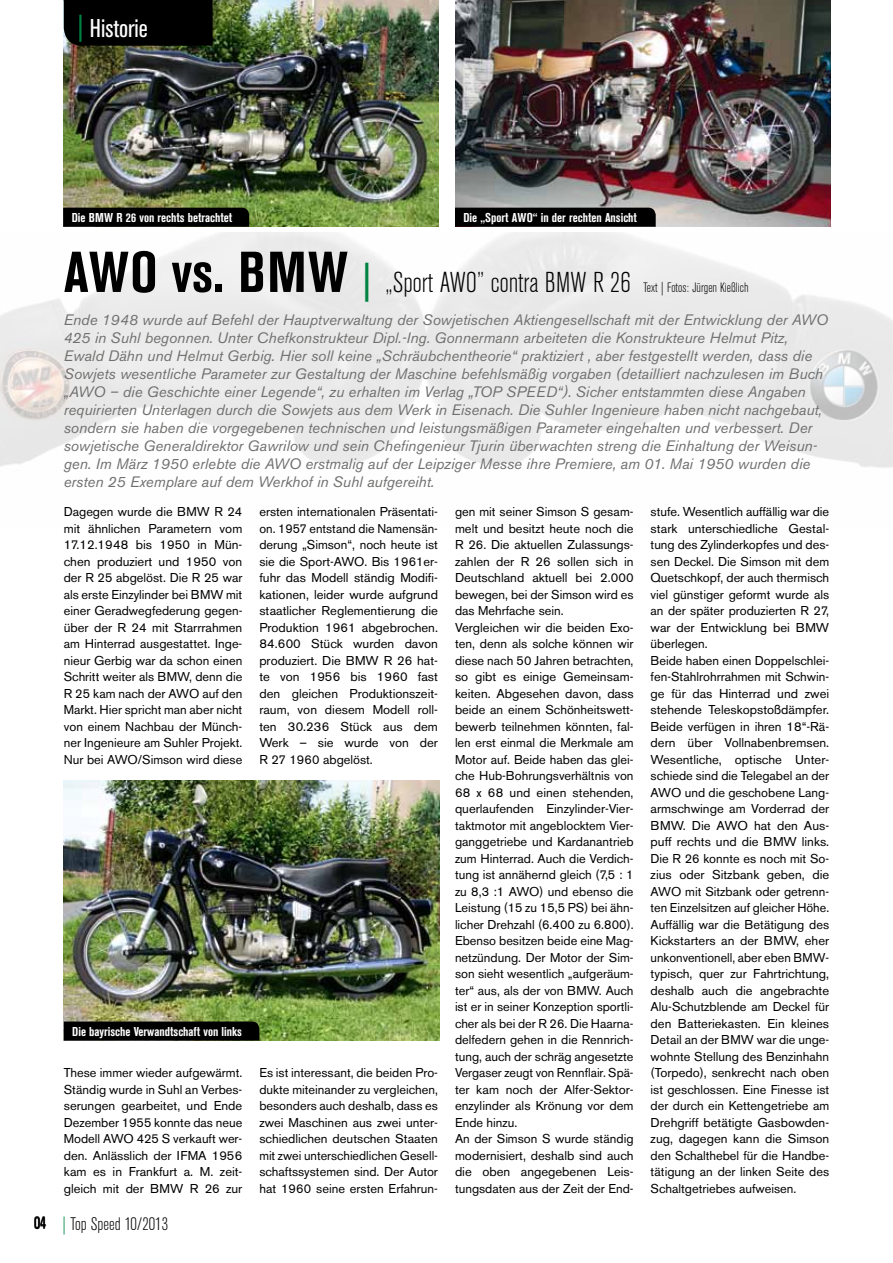
<style>
.page{position:relative;width:893px;height:1263px;background:#fff}
.page>*{position:absolute;margin:0;border:0;box-sizing:border-box;transform-origin:0 0}
.t1{font:condensed 25.5px "Akzidenz Grotesk BE";color:#fff}
.t2{font:300 condensed 18px "Akzidenz Grotesk BE";color:#000}
.t3{font:italic 15px/18px "Akzidenz Grotesk BE";color:#6f6f6e}
.t4{font:300 condensed 13.5px "Akzidenz Grotesk BE";color:#000}
.t5{font:12.75px/16.5px "Akzidenz Grotesk BE";color:#000;text-align:justify}
.t6{font:700 condensed 12.75px "Akzidenz Grotesk BE";color:#fff}
.s1{font-size:27px;color:#008243}
.s2{font-weight:700;font-size:57px}
.s3{font-weight:700;font-size:39px;color:#008243}
.s4{font-size:28.5px}
.s5{font-weight:400;font-size:16.5px}
.s6{color:#008243}
</style>
<div class="page">
<img style="left:63px;top:0;width:376px;height:227px">
<div style="left:63px;top:208px;width:186px;height:19px;background:#000"></div>
<img style="left:455px;top:0;width:375px;height:227px">
<div style="left:455px;top:208px;width:201px;height:19px;background:#000"></div>
<img style="left:0;top:232px;width:893px;height:236px">
<div style="left:64px;top:0;width:149px;height:46px;background:#000"></div>
<img style="left:64px;top:780px;width:375px;height:261px">
<svg style="left:64px;top:1021px;width:195px;height:20px;background:#070705"></svg>
<h1 class="t1" style="left:78px;top:14px;width:72px"><span class="s1">|</span> Historie</h1>
<p class="t6" style="left:72px;top:210px;width:162px">Die BMW R 26 von rechts betrachtet</p>
<p class="t6" style="left:463px;top:210px;width:175px">Die „Sport AWO“ in der rechten Ansicht</p>
<p class="t4" style="left:64px;top:280px;width:686px"><span class="s2">AWO vs. BMW</span> <span class="s3">|</span> <span class="s4">„Sport AWO” contra BMW R 26</span> Text | Fotos: Jürgen Kießlich</p>
<p class="t3" style="left:64px;top:311px;width:766px">Ende 1948 wurde auf Befehl der Hauptverwaltung der Sowjetischen Aktiengesellschaft mit der Entwicklung der AWO 425 in Suhl begonnen. Unter Chefkonstrukteur Dipl.-Ing. Gonnermann arbeiteten die Konstrukteure Helmut Pitz, Ewald Dähn und Helmut Gerbig. Hier soll keine „Schräubchentheorie“ praktiziert , aber festgestellt werden, dass die Sowjets wesentliche Parameter zur Gestaltung der Maschine befehlsmäßig vorgaben (detailliert nachzulesen im Buch „AWO – die Geschichte einer Legende“, zu erhalten im Verlag „TOP SPEED“). Sicher entstammten diese Angaben requirierten Unterlagen durch die Sowjets aus dem Werk in Eisenach. Die Suhler Ingenieure haben nicht nachgebaut, sondern sie haben die vorgegebenen technischen und leistungsmäßigen Parameter eingehalten und verbessert. Der sowjetische Generaldirektor Gawrilow und sein Chefingenieur Tjurin überwachten streng die Einhaltung der Weisun&shy;gen. Im März 1950 erlebte die AWO erstmalig auf der Leipziger Messe ihre Premiere, am 01. Mai 1950 wurden die ersten 25 Exemplare auf dem Werkhof in Suhl aufgereiht.</p>
<p class="t5" style="left:64px;top:503px;width:180px">Dagegen wurde die BMW R 24 mit ähnlichen Parametern vom 17.12.1948 bis 1950 in Mün&shy;chen produziert und 1950 von der R 25 abgelöst. Die R 25 war als erste Einzylinder bei BMW mit einer Geradwegfederung gegen&shy;über der R 24 mit Starrrahmen am Hinterrad ausgestattet. Inge&shy;nieur Gerbig war da schon einen Schritt weiter als BMW, denn die R 25 kam nach der AWO auf den Markt. Hier spricht man aber nicht von einem Nachbau der Münch&shy;ner Ingenieure am Suhler Projekt.<br>Nur bei AWO/Simson wird diese</p>
<p class="t5" style="left:259px;top:503px;width:180px">ersten internationalen Präsentati&shy;on. 1957 entstand die Namensän&shy;derung „Simson“, noch heute ist sie die Sport-AWO. Bis 1961er&shy;fuhr das Modell ständig Modifi&shy;kationen, leider wurde aufgrund staatlicher Reglementierung die Produktion 1961 abgebrochen.<br>84.600 Stück wurden davon produziert. Die BMW R 26 hat&shy;te von 1956 bis 1960 fast den gleichen Produktionszeit&shy;raum, von diesem Modell roll&shy;ten 30.236 Stück aus dem Werk – sie wurde von der R 27 1960 abgelöst.</p>
<p class="t6" style="left:72px;top:1024px;width:171px">Die bayrische Verwandtschaft von links</p>
<p class="t5" style="left:64px;top:1064px;width:180px">These immer wieder aufgewärmt.<br>Ständig wurde in Suhl an Verbes&shy;serungen gearbeitet, und Ende Dezember 1955 konnte das neue Modell AWO 425 S verkauft wer&shy;den. Anlässlich der IFMA 1956 kam es in Frankfurt a. M. zeit&shy;gleich mit der BMW R 26 zur</p>
<h2 class="t2" style="left:34px;top:1214px;width:136px"><span class="s5">04</span> <span class="s6">|</span> Top Speed 10/2013</h2>
<p class="t5" style="left:259px;top:1064px;width:180px">Es ist interessant, die beiden Pro&shy;dukte miteinander zu vergleichen, besonders auch deshalb, dass es zwei Maschinen aus zwei unter&shy;schiedlichen deutschen Staaten mit zwei unterschiedlichen Gesell&shy;schaftssystemen sind. Der Autor hat 1960 seine ersten Erfahrun-</p>
<p class="t5" style="left:455px;top:503px;width:180px;text-align:left">gen mit seiner Simson S gesam&shy;melt und besitzt heute noch die<br>R 26. Die aktuellen Zulassungs&shy;zahlen der R 26 sollen sich in<br>Deutschland aktuell bei 2.000 bewegen, bei der Simson wird es das Mehrfache sein.<br>Vergleichen wir die beiden Exo&shy;ten, denn als solche können wir diese nach 50 Jahren betrachten, so gibt es einige Gemeinsam&shy;keiten. Abgesehen davon, dass beide an einem Schönheitswett&shy;bewerb teilnehmen könnten, fal&shy;len erst einmal die Merkmale am<br>Motor auf. Beide haben das glei&shy;che Hub-Bohrungsverhältnis von<br>68 x 68 und einen stehenden, querlaufenden Einzylinder-Vier&shy;taktmotor mit angeblocktem Vier&shy;ganggetriebe und Kardanantrieb zum Hinterrad. Auch die Verdich&shy;tung ist annähernd gleich (7,5 : 1 zu 8,3 :1 AWO) und ebenso die<br>Leistung (15 zu 15,5 PS) bei ähn&shy;licher Drehzahl (6.400 zu 6.800).<br>Ebenso besitzen beide eine Mag&shy;netzündung. Der Motor der Sim&shy;son sieht wesentlich „aufgeräum&shy;ter“ aus, als der von BMW. Auch ist er in seiner Konzeption sportli&shy;cher als bei der R 26. Die Haarna&shy;delfedern gehen in die Rennrich&shy;tung, auch der schräg angesetzte<br>Vergaser zeugt von Rennflair. Spä&shy;ter kam noch der Alfer-Sektor&shy;enzylinder als Krönung vor dem<br>Ende hinzu.<br>An der Simson S wurde ständig modernisiert, deshalb sind auch die oben angegebenen Leis&shy;tungsdaten aus der Zeit der End-</p>
<p class="t5" style="left:651px;top:503px;width:180px;text-align:left">stufe. Wesentlich auffällig war die stark unterschiedliche Gestal&shy;tung des Zylinderkopfes und des&shy;sen Deckel. Die Simson mit dem<br>Quetschkopf, der auch thermisch viel günstiger geformt wurde als an der später produzierten R 27, war der Entwicklung bei BMW überlegen.<br>Beide haben einen Doppelschlei&shy;fen-Stahlrohrrahmen mit Schwin&shy;ge für das Hinterrad und zwei stehende Teleskopstoßdämpfer.<br>Beide verfügen in ihren 18“-Rä&shy;dern über Vollnabenbremsen.<br>Wesentliche, optische Unter&shy;schiede sind die Telegabel an der<br>AWO und die geschobene Lang&shy;armschwinge am Vorderrad der<br>BMW. Die AWO hat den Aus&shy;puff rechts und die BMW links.<br>Die R 26 konnte es noch mit So&shy;zius oder Sitzbank geben, die<br>AWO mit Sitzbank oder getrenn&shy;ten Einzelsitzen auf gleicher Höhe.<br>Auffällig war die Betätigung des<br>Kickstarters an der BMW, eher unkonventionell, aber eben BMW&shy;typisch, quer zur Fahrtrichtung, deshalb auch die angebrachte<br>Alu-Schutzblende am Deckel für den Batteriekasten. Ein kleines<br>Detail an der BMW war die unge&shy;wohnte Stellung des Benzinhahn (Torpedo), senkrecht nach oben ist geschlossen. Eine Finesse ist der durch ein Kettengetriebe am<br>Drehgriff betätigte Gasbowden&shy;zug, dagegen kann die Simson den Schalthebel für die Handbe&shy;tätigung an der linken Seite des<br>Schaltgetriebes aufweisen.</p>
</div>
